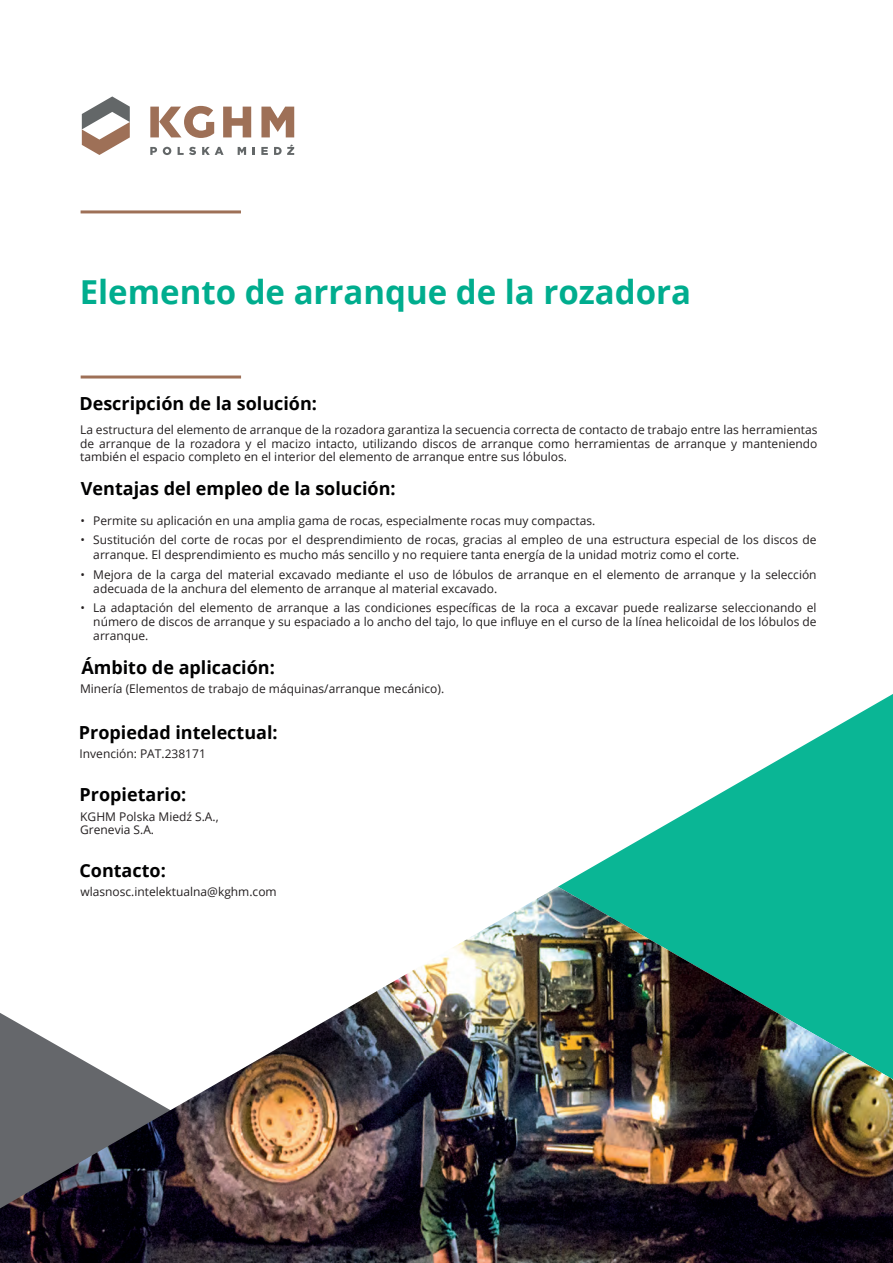
<style>
.page{position:relative;width:893px;height:1263px;background:#fff}
.page>*{position:absolute;margin:0;border:0;box-sizing:border-box;transform-origin:0 0}
.t1{font:700 33px "Open Sans";color:#00ad8e}
.t2{font:700 18px "Open Sans";color:#000001}
.t3{font:12px/14.4px "Open Sans";color:#231f20}
</style>
<div class="page">
<svg style="left:82px;top:96px;width:48px;height:59px"></svg>
<svg style="left:150px;top:106px;width:144px;height:32px"></svg>
<svg style="left:150px;top:147px;width:7px;height:8px"></svg>
<svg style="left:163px;top:147px;width:8px;height:8px"></svg>
<svg style="left:178px;top:147px;width:18px;height:8px"></svg>
<svg style="left:202px;top:147px;width:22px;height:8px"></svg>
<svg style="left:238px;top:147px;width:8px;height:8px"></svg>
<svg style="left:253px;top:147px;width:2px;height:8px"></svg>
<svg style="left:261px;top:147px;width:7px;height:8px"></svg>
<svg style="left:274px;top:145px;width:20px;height:10px"></svg>
<hr style="left:81px;top:210px;width:160px;height:3px;background:#9e7057">
<hr style="left:81px;top:375px;width:160px;height:3px;background:#9e7057">
<svg style="left:558px;top:694px;width:335px;height:193px"></svg>
<img style="left:0;top:887px;width:893px;height:376px">
<h1 class="t1" style="left:80px;top:269px;width:613px">Elemento de arranque de la rozadora</h1>
<h2 class="t2" style="left:79px;top:390px;width:239px">Descripción de la solución:</h2>
<p class="t3" style="left:80px;top:423px;width:739px;line-height:13.5px;text-align:justify">La estructura del elemento de arranque de la rozadora garantiza la secuencia correcta de contacto de trabajo entre las herramientas de arranque de la rozadora y el macizo intacto, utilizando discos de arranque como herramientas de arranque y manteniendo también el espacio completo en el interior del elemento de arranque entre sus lóbulos.</p>
<h2 class="t2" style="left:81px;top:476px;width:316px">Ventajas del empleo de la solución:</h2>
<p class="t3" style="left:81px;top:513px;width:516px">• Permite su aplicación en una amplia gama de rocas, especialmente rocas muy compactas.</p>
<p class="t3" style="left:93px;top:532px;width:725px;text-indent:-13px">• Sustitución del corte de rocas por el desprendimiento de rocas, gracias al empleo de una estructura especial de los discos de arranque. El desprendimiento es mucho más sencillo y no requiere tanta energía de la unidad motriz como el corte.</p>
<p class="t3" style="left:93px;top:567px;width:725px;text-indent:-13px">• Mejora de la carga del material excavado mediante el uso de lóbulos de arranque en el elemento de arranque y la selección adecuada de la anchura del elemento de arranque al material excavado.</p>
<p class="t3" style="left:93px;top:600px;width:725px;text-align:justify;text-indent:-13px">• La adaptación del elemento de arranque a las condiciones específicas de la roca a excavar puede realizarse seleccionando el número de discos de arranque y su espaciado a lo ancho del tajo, lo que influye en el curso de la línea helicoidal de los lóbulos de arranque.</p>
<h2 class="t2" style="left:81px;top:654px;width:195px">Ámbito de aplicación:</h2>
<p class="t3" style="left:80px;top:681px;width:366px">Minería (Elementos de trabajo de máquinas/arranque mecánico).</p>
<h2 class="t2" style="left:79px;top:720px;width:200px">Propiedad intelectual:</h2>
<p class="t3" style="left:80px;top:746px;width:128px">Invención: PAT.238171</p>
<h2 class="t2" style="left:80px;top:782px;width:108px">Propietario:</h2>
<p class="t3" style="left:80px;top:809px;width:140px;line-height:13.5px">KGHM Polska Miedź S.A.,<br>Grenevia S.A.</p>
<h2 class="t2" style="left:79px;top:858px;width:88px">Contacto:</h2>
<p class="t3" style="left:80px;top:884px;width:198px">wlasnosc.intelektualna@kghm.com</p>
</div>
